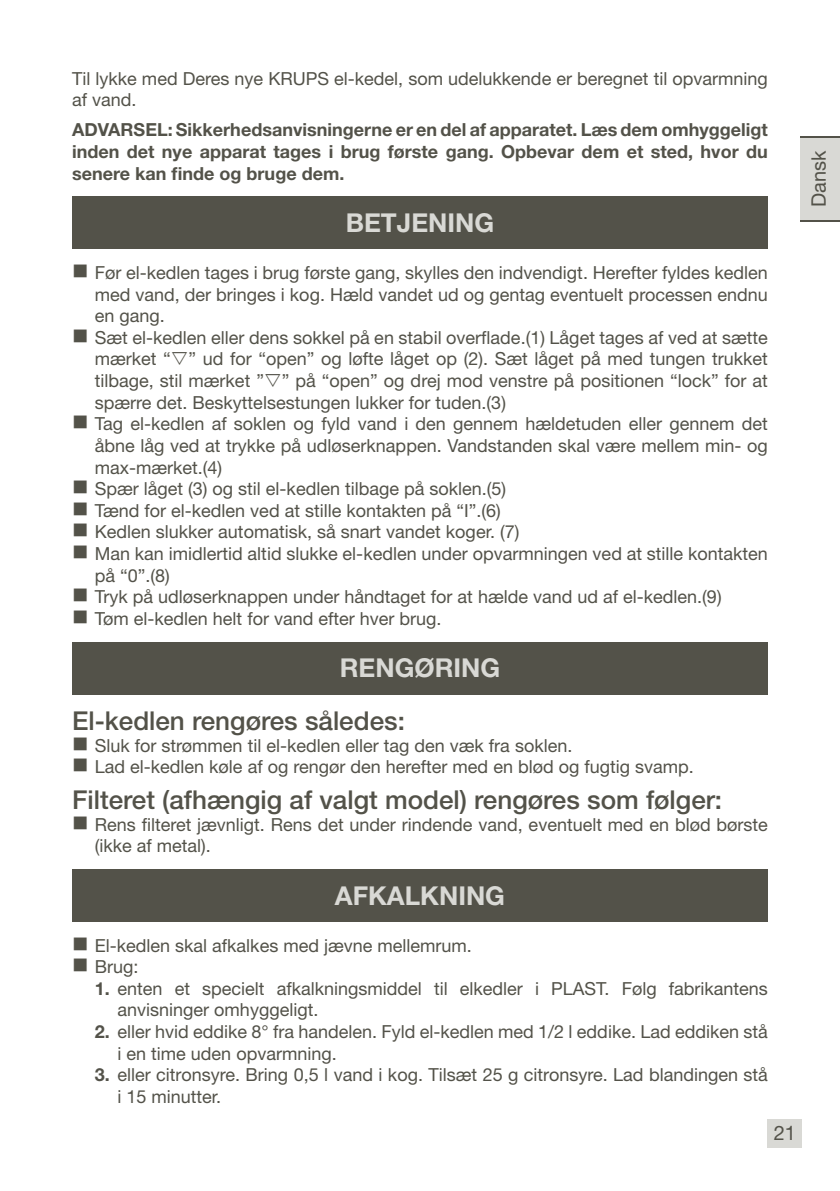
<style>
.page{position:relative;width:840px;height:1191px;background:#fff}
.page>*{position:absolute;margin:0;border:0;box-sizing:border-box;transform-origin:0 0}
.t1{font:500 26px "Helvetica Neue LT Std";color:#535249}
.t2{font:700 26px "Helvetica Neue LT Std";color:#d9d9d5}
.t3{font:20px "Helvetica Neue LT Std";color:#535249}
.t4{font:18px/21.6px "Helvetica Neue LT Std";color:#535249}
.t5{font:700 18px/21.6px "Helvetica Neue LT Std";color:#535249;text-align:justify}
.s1{font-weight:700}
</style>
<div class="page">
<div style="left:767px;top:1119px;width:34px;height:28px;background:#d9d9d5"></div>
<div style="left:799px;top:137px;width:40px;height:83px;background:#d9d9d5"></div>
<hr style="left:799px;top:220px;width:40px;height:1px;background:#535249">
<hr style="left:799px;top:136px;width:40px;height:1px;background:#535249">
<div style="left:72px;top:197px;width:695px;height:52px;background:#535249"></div>
<div style="left:72px;top:642px;width:695px;height:52px;background:#535249"></div>
<div style="left:72px;top:869px;width:695px;height:52px;background:#535249"></div>
<p class="t4" style="left:72px;top:67px;width:697px">Til lykke med Deres nye KRUPS el-kedel, som udelukkende er beregnet til opvarmning af vand.</p>
<p class="t5" style="left:72px;top:119px;width:697px">ADVARSEL: Sikkerhedsanvisningerne er en del af apparatet. Læs dem omhyggeligt inden det nye apparat tages i brug første gang. Opbevar dem et sted, hvor du senere kan finde og bruge dem.</p>
<h1 class="t2" style="left:345px;top:207px;width:150px">BETJENING</h1>
<p class="t4" style="left:95px;top:262px;width:674px">Før el-kedlen tages i brug første gang, skylles den indvendigt. Herefter fyldes kedlen med vand, der bringes i kog. Hæld vandet ud og gentag eventuelt processen endnu en gang.<br>Sæt el-kedlen eller dens sokkel på en stabil overflade.(1) Låget tages af ved at sætte mærket “▲” ud for “open” og løfte låget op (2). Sæt låget på med tungen trukket tilbage, stil mærket ”▲” på “open” og drej mod venstre på positionen “lock” for at spærre det. Beskyttelsestungen lukker for tuden.(3)<br>Tag el-kedlen af soklen og fyld vand i den gennem hældetuden eller gennem det åbne låg ved at trykke på udløserknappen. Vandstanden skal være mellem min- og max-mærket.(4)<br>Spær låget (3) og stil el-kedlen tilbage på soklen.(5)<br>Tænd for el-kedlen ved at stille kontakten på “I”.(6)<br>Kedlen slukker automatisk, så snart vandet koger. (7)<br>Man kan imidlertid altid slukke el-kedlen under opvarmningen ved at stille kontakten på “0”.(8)<br>Tryk på udløserknappen under håndtaget for at hælde vand ud af el-kedlen.(9)<br>Tøm el-kedlen helt for vand efter hver brug.</p>
<h1 class="t2" style="left:339px;top:652px;width:162px">RENGØRING</h1>
<h1 class="t1" style="left:72px;top:705px;width:334px">El-kedlen rengøres således:</h1>
<p class="t4" style="left:95px;top:734px;width:600px">Sluk for strømmen til el-kedlen eller tag den væk fra soklen.<br>Lad el-kedlen køle af og rengør den herefter med en blød og fugtig svamp.</p>
<h1 class="t1" style="left:72px;top:784px;width:651px">Filteret (afhængig af valgt model) rengøres som følger:</h1>
<p class="t4" style="left:95px;top:813px;width:674px">Rens filteret jævnligt. Rens det under rindende vand, eventuelt med en blød børste (ikke af metal).</p>
<h1 class="t2" style="left:335px;top:879px;width:171px">AFKALKNING</h1>
<p class="t4" style="left:95px;top:934px;width:378px">El-kedlen skal afkalkes med jævne mellemrum.<br>Brug:</p>
<p class="t4" style="left:117px;top:977px;width:651px;text-indent:-23px"><span class="s1">1.</span> enten et specielt afkalkningsmiddel til elkedler i PLAST. Følg fabrikantens anvisninger omhyggeligt.</p>
<p class="t4" style="left:117px;top:1020px;width:651px;text-indent:-23px"><span class="s1">2.</span> eller hvid eddike 8° fra handelen. Fyld el-kedlen med 1/2 l eddike. Lad eddiken stå i en time uden opvarmning.</p>
<p class="t4" style="left:117px;top:1063px;width:651px;text-indent:-23px"><span class="s1">3.</span> eller citronsyre. Bring 0,5 l vand i kog. Tilsæt 25 g citronsyre. Lad blandingen stå i 15 minutter.</p>
<p class="t3" style="left:773px;top:1121px;width:24px">21</p>
<p class="t3" style="left:806px;top:207px;width:58px;rotate:-90deg">Dansk</p>
</div>
